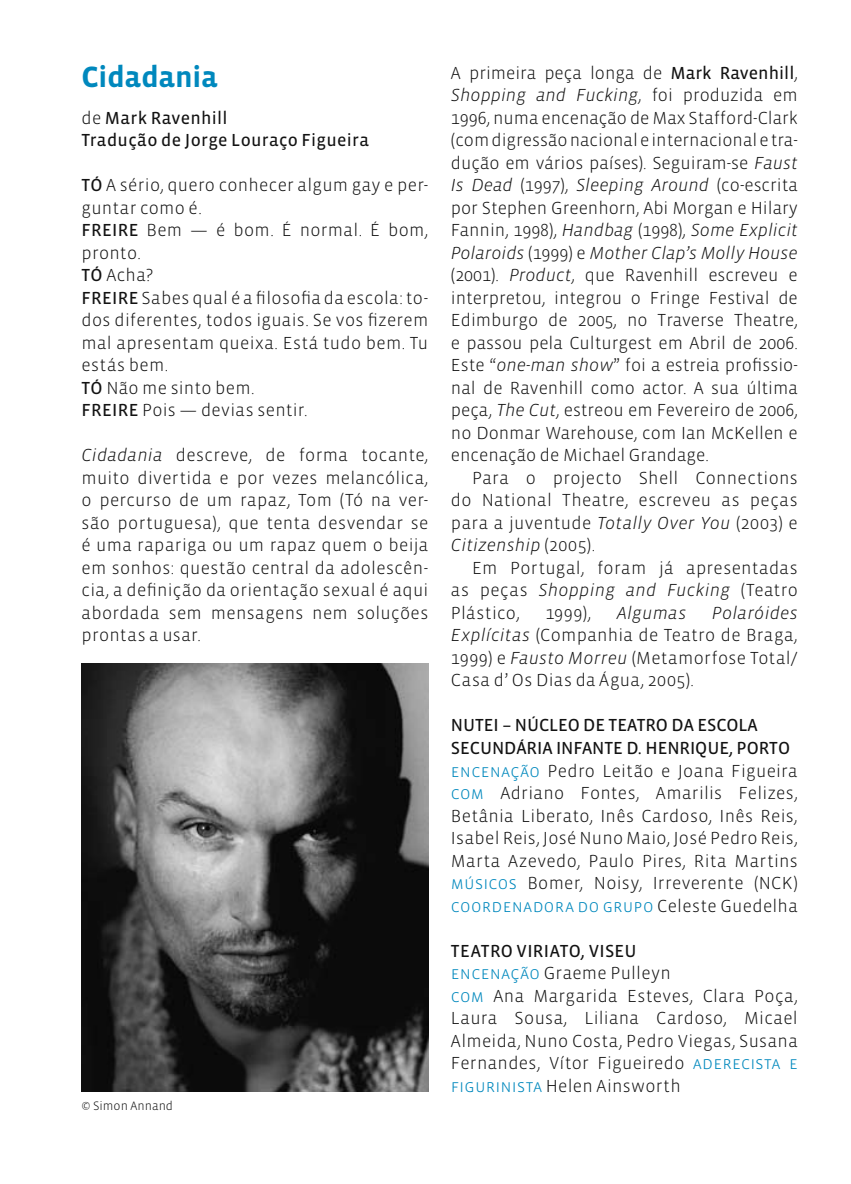
<style>
.page{position:relative;width:851px;height:1184px;background:#fff}
.page>*{position:absolute;margin:0;border:0;box-sizing:border-box;transform-origin:0 0}
.t1{font:700 30px "Vista Sans";letter-spacing:-.005em;color:#0088bd}
.t2{font:300 18px/22.5px "Vista Sans";letter-spacing:.015em;color:#121212;text-align:justify}
.t3{font:18px "Vista Sans SC Reg";letter-spacing:-.005em;color:#121212}
.t4{font:18px/22.5px "Vista Sans Reg";letter-spacing:.015em;color:#121212}
.t5{font:18px "Vista Sans SC Light";letter-spacing:.02em;color:#0088bd}
.t6{font:italic 300 18px "Vista Sans";letter-spacing:.01em;color:#121212}
.t7{font:300 12.5px "Vista Sans";color:#121212}
.s1{font-family:"Vista Sans";font-weight:300}
.s2{font-family:"Vista Sans Reg";font-weight:400}
.s3{font-style:italic}
.s4{font-family:"Vista Sans SC Light";font-weight:400;color:#0088bd}
.s5{font-family:"Vista Sans";font-weight:300;color:#121212}
</style>
<div class="page">
<img style="left:81px;top:664px;width:347px;height:427px">
<h1 class="t1" style="left:81px;top:62px;width:137px">Cidadania</h1>
<p class="t4" style="left:81px;top:107px;width:289px"><span class="s1">de</span> Mark Ravenhill<br>Tradução de Jorge Louraço Figueira</p>
<p class="t2" style="left:81px;top:174px;width:348px;text-align:left"><span class="s2">TÓ</span> A sério, quero conhecer algum gay e per&shy;guntar como é.<br><span class="s2">FREIRE</span> Bem — é bom. É normal. É bom, pronto.<br><span class="s2">TÓ</span> Acha?<br><span class="s2">FREIRE</span> Sabes qual é a filosofia da escola: to&shy;dos diferentes, todos iguais. Se vos fizerem mal apresentam queixa. Está tudo bem. Tu estás bem.<br><span class="s2">TÓ</span> Não me sinto bem.<br><span class="s2">FREIRE</span> Pois — devias sentir.</p>
<p class="t2" style="left:81px;top:444px;width:348px"><span class="s3">Cidadania</span> descreve, de forma tocante, muito divertida e por vezes melancólica, o percurso de um rapaz, Tom (Tó na ver&shy;são portuguesa), que tenta desvendar se é uma rapariga ou um rapaz quem o beija em sonhos: questão central da adolescên&shy;cia, a definição da orientação sexual é aqui abordada sem mensagens nem soluções prontas a usar.</p>
<p class="t7" style="left:81px;top:1099px;width:93px">© Simon Annand</p>
<p class="t2" style="left:451px;top:62px;width:348px">A primeira peça longa de <span class="s2">Mark Ravenhill</span>, <span class="s3">Shopping and Fucking</span>, foi produzida em 1996, numa encenação de Max Stafford-Clark (com digressão nacional e internacional e tra&shy;dução em vários países). Seguiram-se <span class="s3">Faust Is Dead</span> (1997), <span class="s3">Sleeping Around</span> (co-escrita por Stephen Greenhorn, Abi Morgan e Hilary Fannin, 1998), <span class="s3">Handbag</span> (1998), <span class="s3">Some Explicit Polaroids</span> (1999) e <span class="s3">Mother Clap’s Molly House </span>(2001). <span class="s3">Product</span>, que Ravenhill escreveu e interpretou, integrou o Fringe Festival de Edimburgo de 2005, no Traverse Theatre, e passou pela Culturgest em Abril de 2006.<br>Este “<span class="s3">one-man show</span>” foi a estreia profissio&shy;nal de Ravenhill como actor. A sua última peça, <span class="s3">The Cut</span>, estreou em Fevereiro de 2006, no Donmar Warehouse, com Ian McKellen e encenação de Michael Grandage.</p>
<p class="t2" style="left:451px;top:467px;width:348px;text-indent:21px">Para o projecto Shell Connections do National Theatre, escreveu as peças para a juventude <span class="s3">Totally Over You</span> (2003) e <span class="s3">Citizenship</span> (2005).</p>
<p class="t2" style="left:451px;top:557px;width:348px;text-indent:21px">Em Portugal, foram já apresentadas as peças <span class="s3">Shopping and Fucking</span> (Teatro Plástico,</p>
<p class="t2" style="left:451px;top:602px;width:348px;text-indent:261px"><span class="s3">Polaróides Explícitas</span> (Companhia de Teatro de Braga, 1999) e <span class="s3">Fausto Morreu</span> (Metamorfose Total/ Casa d’ Os Dias da Água, 2005).</p>
<p class="t3" style="left:451px;top:716px;width:10px">NUTEI</p>
<p class="t3" style="left:502px;top:716px;width:48px">– NÚCLEO</p>
<p class="t3" style="left:583px;top:716px;width:36px">DE TEATRO</p>
<p class="t3" style="left:671px;top:716px;width:37px">DA ESCOLA</p>
<p class="t3" style="left:451px;top:738px;width:12px">SECUNDÁRIA</p>
<p class="t3" style="left:556px;top:738px;width:37px">IN FANTE</p>
<p class="t3" style="left:626px;top:738px;width:41px">D. HENRI</p>
<p class="t3" style="left:695px;top:738px;width:63px">QUE, PORTO</p>
<p class="t2" style="left:451px;top:759px;width:348px"><span class="s4">encenação</span> Pedro Leitão e Joana Figueira <span class="s4">com</span> Adriano Fontes, Amarilis Felizes, Betânia Liberato, Inês Cardoso, Inês Reis, Isabel Reis, José Nuno Maio, José Pedro Reis, Marta Azevedo, Paulo Pires, Rita Martins <span class="s4">músicos</span> Bomer, Noisy, Irreverente (NCK)</p>
<p class="t5" style="left:451px;top:896px;width:348px">coordenadora do grupo <span class="s5">Celeste Guedelha</span></p>
<p class="t3" style="left:451px;top:941px;width:12px">TEATRO</p>
<p class="t3" style="left:516px;top:941px;width:10px">VIRIATO</p>
<p class="t3" style="left:581px;top:941px;width:18px">, VISEU</p>
<p class="t2" style="left:451px;top:962px;width:348px;text-align:left"><span class="s4">encenação</span> Graeme Pulleyn<br><span class="s4">com</span> Ana Margarida Esteves, Clara Poça, Laura Sousa, Liliana Cardoso, Micael Almeida, Nuno Costa, Pedro Viegas, Susana Fernandes, Vítor Figueiredo <span class="s4">aderecista e figurinista</span> Helen Ainsworth</p>
<p class="t2" style="left:545px;top:602px;width:47px">1999),</p>
<p class="t6" style="left:616px;top:603px;width:71px">Algumas</p>
</div>
